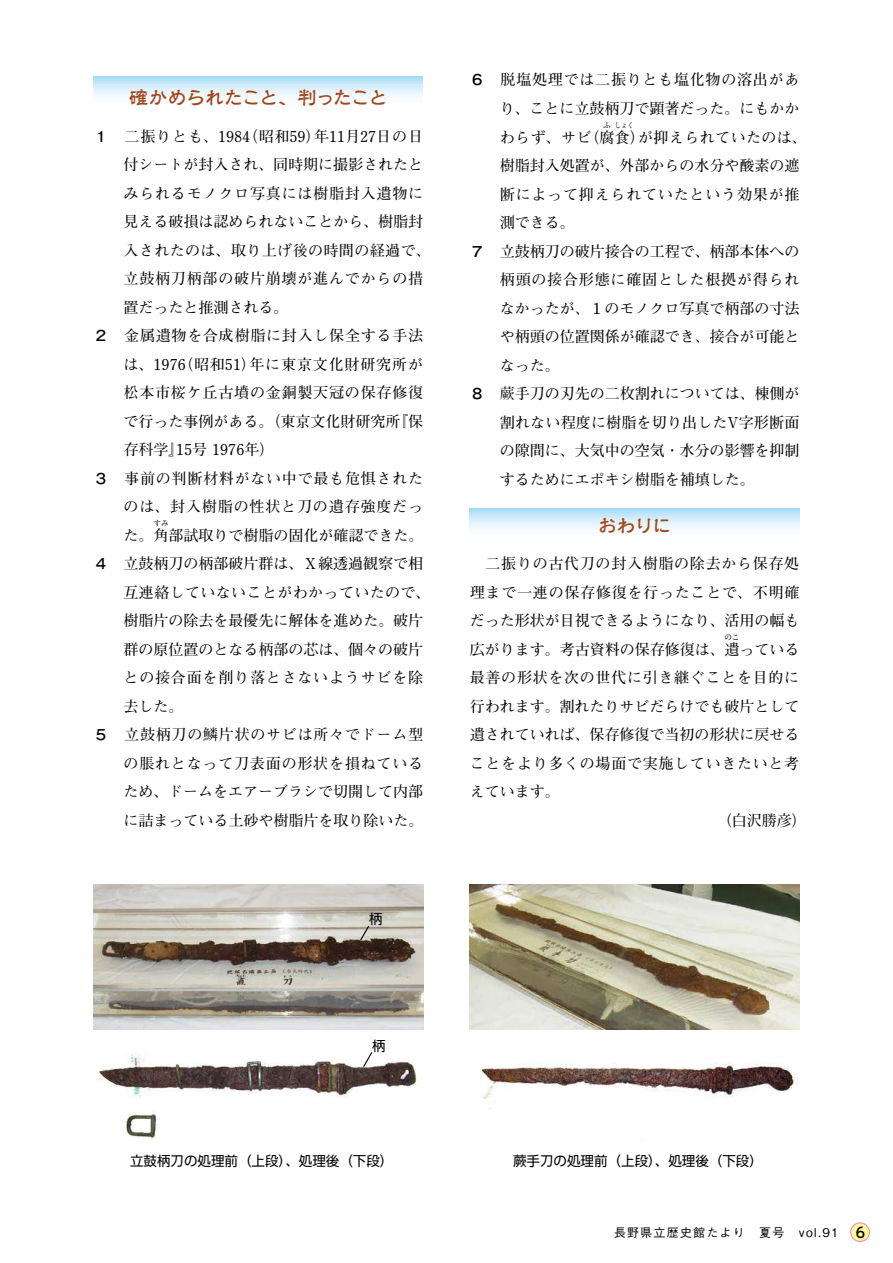
<style>
.page{position:relative;width:893px;height:1263px;background:#fff}
.page>*{position:absolute;margin:0;border:0;box-sizing:border-box;transform-origin:0 0}
.t1{font:500 19.5px "Reisho 101 Std";letter-spacing:-.065em;color:#a24518}
.t2{font:700 15px/28.5px "Futo Min A101 Pro";color:#000;text-align:justify}
.t3{font:700 15px "Futo Min A101 Pro";letter-spacing:.055em;color:#000}
.t4{font:700 15px "Futo Min A101 Pro";letter-spacing:.05em;color:#000}
.t5{font:700 15px/28.5px "Futo Min A101 Pro";letter-spacing:.03em;color:#000}
.t6{font:700 15px "Futo Min A101 Pro";letter-spacing:.025em;color:#000}
.t7{font:13.5px "UD Shin Go Pro";color:#000}
.t8{font:500 12px "Gothic BBB Pro";letter-spacing:.1em;color:#000}
.t9{font:700 7.5px "Futo Min A101 Pro";color:#000}
.t10{font:700 7.5px "Futo Min A101 Pro";color:#000;scale:.83 1}
.s1{font-family:"Futo Go B101 Pro"}
.s2{font-family:"UD Shin Go Pro";font-size:14.25px}
</style>
<div class="page">
<div style="left:851px;top:1223px;width:18px;height:18px;background:#fff899;border-radius:50%"></div>
<div style="left:850px;top:1222px;width:20px;height:20px;border:1px solid #ee87b4;border-radius:50%"></div>
<svg style="left:94px;top:76px;width:329px;height:22px;background:#d2ecfb"></svg>
<svg style="left:470px;top:509px;width:329px;height:21px;background:#d3ecfb"></svg>
<img style="left:94px;top:884px;width:329px;height:146px">
<img style="left:470px;top:884px;width:329px;height:146px">
<img style="left:98px;top:1054px;width:319px;height:85px">
<img style="left:480px;top:1063px;width:318px;height:46px">
<svg style="left:359px;top:924px;width:11px;height:18px"></svg>
<svg style="left:362px;top:1052px;width:11px;height:16px"></svg>
<h1 class="t1" style="left:129px;top:83px;width:261px">確かめられたこと、判ったこと</h1>
<p class="t2" style="left:94px;top:120px;width:331px"><span class="s1">１</span>　二振りとも、1984（昭和59）年11月27日の日</p>
<p class="t2" style="left:124px;top:148px;width:301px">付シートが封入され、同時期に撮影されたと</p>
<p class="t3" style="left:124px;top:181px;width:301px">みられるモノクロ写真には樹脂封入遺物に</p>
<p class="t2" style="left:124px;top:205px;width:301px">見える破損は認められないことから、樹脂封</p>
<p class="t5" style="left:124px;top:234px;width:309px">入されたのは、取り上げ後の時間の経過で、</p>
<p class="t3" style="left:124px;top:267px;width:301px">立鼓柄刀柄部の破片崩壊が進んでからの措</p>
<p class="t2" style="left:124px;top:291px;width:166px">置だったと推測される。</p>
<p class="t4" style="left:94px;top:324px;width:331px"><span class="s1">２</span>　金属遺物を合成樹脂に封入し保全する手法</p>
<p class="t3" style="left:124px;top:352px;width:301px">は、1976（昭和51）年に東京文化財研究所が</p>
<p class="t3" style="left:124px;top:381px;width:301px">松本市桜ケ丘古墳の金銅製天冠の保存修復</p>
<p class="t2" style="left:124px;top:405px;width:301px">で行った事例がある。（東京文化財研究所『保</p>
<p class="t2" style="left:124px;top:433px;width:152px">存科学』15号 1976年）</p>
<p class="t4" style="left:94px;top:466px;width:331px"><span class="s1">３</span>　事前の判断材料がない中で最も危惧された</p>
<p class="t3" style="left:124px;top:495px;width:301px">のは、封入樹脂の性状と刀の遺存強度だっ</p>
<p class="t2" style="left:124px;top:519px;width:301px">た。角部試取りで樹脂の固化が確認できた。</p>
<p class="t9" style="left:154px;top:518px;width:16px">すみ</p>
<p class="t2" style="left:94px;top:547px;width:331px"><span class="s1">４</span>　立鼓柄刀の柄部破片群は、Ｘ線透過観察で相</p>
<p class="t6" style="left:124px;top:580px;width:309px">互連絡していないことがわかっていたので、</p>
<p class="t2" style="left:124px;top:604px;width:301px">樹脂片の除去を最優先に解体を進めた。破片</p>
<p class="t2" style="left:124px;top:633px;width:301px">群の原位置のとなる柄部の芯は、個々の破片</p>
<p class="t3" style="left:124px;top:666px;width:301px">との接合面を削り落とさないようサビを除</p>
<p class="t2" style="left:124px;top:690px;width:61px">去した。</p>
<p class="t4" style="left:94px;top:723px;width:331px"><span class="s1">５</span>　立鼓柄刀の鱗片状のサビは所々でドーム型</p>
<p class="t3" style="left:124px;top:751px;width:301px">の脹れとなって刀表面の形状を損ねている</p>
<p class="t2" style="left:124px;top:775px;width:301px">ため、ドームをエアーブラシで切開して内部</p>
<p class="t2" style="left:124px;top:804px;width:301px">に詰まっている土砂や樹脂片を取り除いた。</p>
<p class="t7" style="left:369px;top:908px;width:15px">柄</p>
<p class="t7" style="left:372px;top:1035px;width:15px">柄</p>
<p class="t5" style="left:500px;top:64px;width:309px;text-indent:-30px"><span class="s1">６</span>　脱塩処理では二振りとも塩化物の溶出があり、ことに立鼓柄刀で顕著だった。にもかかわらず、サビ（腐食）が抑えられていたのは、</p>
<p class="t9" style="left:603px;top:120px;width:9px">ふ</p>
<p class="t10" style="left:615px;top:120px;width:24px">しょく</p>
<p class="t2" style="left:500px;top:149px;width:301px">樹脂封入処置が、外部からの水分や酸素の遮</p>
<p class="t3" style="left:500px;top:182px;width:301px">断によって抑えられていたという効果が推</p>
<p class="t2" style="left:500px;top:206px;width:76px">測できる。</p>
<p class="t2" style="left:470px;top:235px;width:331px"><span class="s1">７</span>　立鼓柄刀の破片接合の工程で、柄部本体への</p>
<p class="t3" style="left:500px;top:268px;width:301px">柄頭の接合形態に確固とした根拠が得られ</p>
<p class="t2" style="left:500px;top:292px;width:301px">なかったが、１のモノクロ写真で柄部の寸法</p>
<p class="t2" style="left:500px;top:320px;width:301px">や柄頭の位置関係が確認でき、接合が可能と</p>
<p class="t2" style="left:500px;top:349px;width:61px">なった。</p>
<p class="t2" style="left:470px;top:377px;width:331px"><span class="s1">８</span>　蕨手刀の刃先の二枚割れについては、棟側が</p>
<p class="t2" style="left:500px;top:406px;width:301px">割れない程度に樹脂を切り出したV字形断面</p>
<p class="t2" style="left:500px;top:434px;width:301px">の隙間に、大気中の空気・水分の影響を抑制</p>
<p class="t2" style="left:500px;top:463px;width:256px">するためにエポキシ樹脂を補填した。</p>
<h1 class="t1" style="left:598px;top:511px;width:75px">おわりに</h1>
<p class="t2" style="left:470px;top:547px;width:331px">　二振りの古代刀の封入樹脂の除去から保存処理まで一連の保存修復を行ったことで、不明確だった形状が目視できるようになり、活用の幅も広がります。考古資料の保存修復は、遺っている</p>
<p class="t9" style="left:724px;top:632px;width:16px">のこ</p>
<p class="t4" style="left:470px;top:666px;width:331px">最善の形状を次の世代に引き継ぐことを目的に</p>
<p class="t2" style="left:470px;top:690px;width:331px">行われます。割れたりサビだらけでも破片として</p>
<p class="t2" style="left:470px;top:718px;width:331px">遺されていれば、保存修復で当初の形状に戻せる</p>
<p class="t4" style="left:470px;top:751px;width:331px">ことをより多くの場面で実施していきたいと考</p>
<p class="t2" style="left:470px;top:775px;width:91px">えています。</p>
<p class="t2" style="left:717px;top:804px;width:91px">（白沢勝彦）</p>
<p class="t7" style="left:130px;top:1150px;width:265px">立鼓柄刀の処理前（上段）、処理後（下段）</p>
<p class="t7" style="left:513px;top:1150px;width:251px">蕨手刀の処理前（上段）、処理後（下段）</p>
<p class="t8" style="left:614px;top:1222px;width:253px">長野県立歴史館たより　夏号　vol.91<span class="s2">　6</span></p>
</div>
